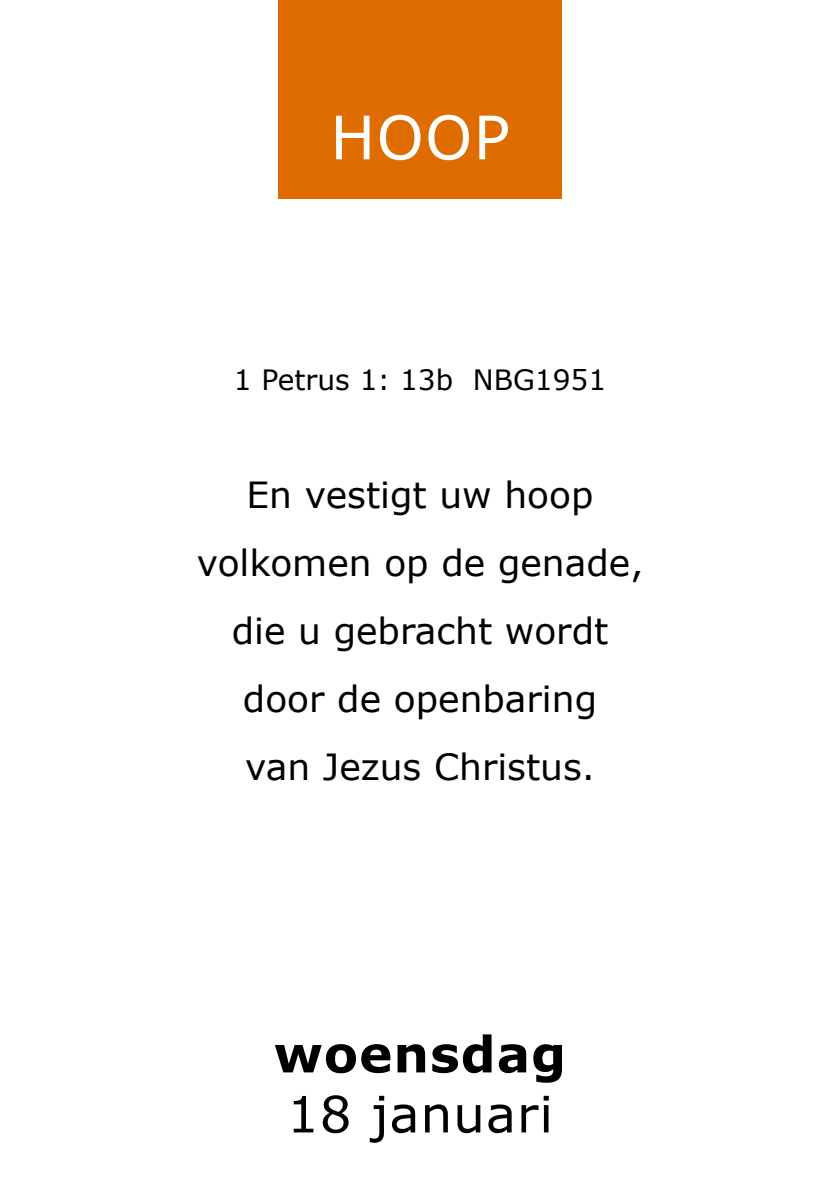
<style>
.page{position:relative;width:840px;height:1191px;background:#fff}
.page>*{position:absolute;margin:0;border:0;box-sizing:border-box;transform-origin:0 0}
.t1{font:60px "Verdana";color:#fff}
.t2{font:50px "Verdana";letter-spacing:.02em;color:#000}
.t3{font:700 50px "Verdana";letter-spacing:.02em;color:#000}
.t4{font:36px/68px "Verdana";color:#000;text-align:center}
.t5{font:28px "Verdana";color:#000}
</style>
<div class="page">
<div style="left:278px;top:0;width:283px;height:198px;background:#de6c00"></div>
<h1 class="t1" style="left:330px;top:96px;width:181px">HOOP</h1>
<p class="t5" style="left:234px;top:360px;width:373px">1 Petrus 1: 13b NBG1951</p>
<p class="t4" style="left:196px;top:460px;width:448px">En vestigt uw hoop volkomen op de genade, die u gebracht wordt door de openbaring<br>van Jezus Christus.</p>
<h2 class="t3" style="left:273px;top:1021px;width:294px">woensdag</h2>
<h2 class="t2" style="left:287px;top:1079px;width:267px">18 januari</h2>
</div>
